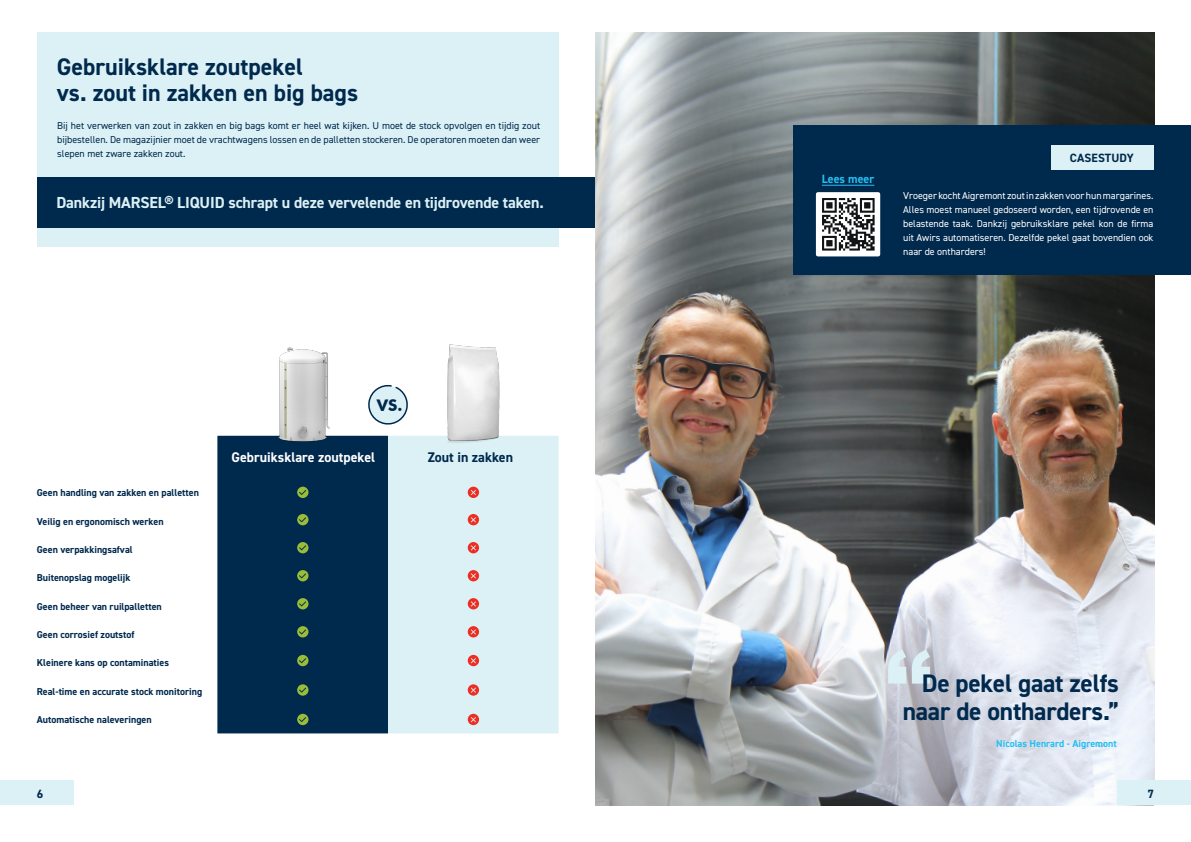
<style>
.page{position:relative;width:1191px;height:842px;background:#fff}
.page>*{position:absolute;margin:0;border:0;box-sizing:border-box;transform-origin:0 0}
.t1{font:900 85.2px "Arial";color:#dcf1f5}
.t2{font:700 25.4px/28.2px "DIN2014";letter-spacing:-.01em;color:#00294e;text-align:right}
.t3{font:700 24px "DIN2014";color:#00294e}
.t4{font:700 16px "DIN2014";letter-spacing:-.01em;color:#dcf1f5}
.t5{font:700 16px "Futura BT";color:#00294e}
.t6{font:700 14px "DIN2014";color:#fff}
.t7{font:700 14px "DIN2014";color:#00294e}
.t8{font:700 12px "DIN2014";letter-spacing:.01em;color:#00294e}
.t9{font:700 12px "DIN2014";color:#26bff0}
.t10{font:700 10px "DIN2014";color:#00294e}
.t11{font:10px/14px "DIN2014";color:#fff;text-align:justify}
.t12{font:10px/14px "DIN2014";color:#00294e;text-align:justify}
.t13{font:700 10px "DIN2014";color:#26bff0}
</style>
<div class="page">
<div style="left:37px;top:33px;width:521px;height:214px;background:#dcf1f5"></div>
<div style="left:217px;top:436px;width:171px;height:297px;background:#00294e"></div>
<div style="left:388px;top:436px;width:170px;height:297px;background:#dcf1f5"></div>
<svg style="left:368px;top:384px;width:40px;height:41px"></svg>
<img style="left:244px;top:347px;width:111px;height:104px">
<img style="left:427px;top:344px;width:90px;height:105px">
<svg style="left:468px;top:487px;width:11px;height:11px"></svg>
<svg style="left:468px;top:514px;width:11px;height:11px"></svg>
<svg style="left:468px;top:542px;width:11px;height:11px"></svg>
<svg style="left:468px;top:570px;width:11px;height:11px"></svg>
<svg style="left:468px;top:598px;width:11px;height:11px"></svg>
<svg style="left:468px;top:626px;width:11px;height:11px"></svg>
<svg style="left:468px;top:655px;width:11px;height:11px"></svg>
<svg style="left:468px;top:684px;width:11px;height:12px"></svg>
<svg style="left:468px;top:714px;width:11px;height:11px"></svg>
<svg style="left:297px;top:487px;width:11px;height:11px"></svg>
<svg style="left:297px;top:514px;width:11px;height:11px"></svg>
<svg style="left:297px;top:542px;width:11px;height:11px"></svg>
<svg style="left:297px;top:570px;width:11px;height:11px"></svg>
<svg style="left:297px;top:598px;width:11px;height:11px"></svg>
<svg style="left:297px;top:626px;width:11px;height:11px"></svg>
<svg style="left:297px;top:655px;width:11px;height:11px"></svg>
<svg style="left:297px;top:684px;width:11px;height:12px"></svg>
<svg style="left:297px;top:714px;width:11px;height:11px"></svg>
<div style="left:37px;top:177px;width:558px;height:50px;background:#00294e"></div>
<div style="left:0;top:780px;width:73px;height:25px;background:#dcf1f5"></div>
<img style="left:595px;top:33px;width:559px;height:772px">
<div style="left:793px;top:125px;width:398px;height:150px;background:#00294e"></div>
<div style="left:1051px;top:145px;width:102px;height:25px;background:#dcf1f5"></div>
<svg style="left:815px;top:192px;width:66px;height:65px;background:#a3a5a7"></svg>
<hr style="left:822px;top:185px;width:52px;height:1px;background:#26bff0">
<div style="left:1117px;top:780px;width:74px;height:25px;background:#dcf1f5"></div>
<p class="t3" style="left:57px;top:51px;width:248px">Gebruiksklare zoutpekel</p>
<p class="t3" style="left:57px;top:77px;width:303px">vs. zout in zakken en big bags</p>
<p class="t12" style="left:57px;top:118px;width:484px">Bij het verwerken van zout in zakken en big bags komt er heel wat kijken. U moet de stock opvolgen en tijdig zout bijbestellen. De magazijnier moet de vrachtwagens lossen en de palletten stockeren. De operatoren moeten dan weer slepen met zware zakken zout.</p>
<p class="t4" style="left:56px;top:192px;width:489px">Dankzij MARSEL® LIQUID schrapt u deze vervelende en tijdrovende taken.</p>
<h3 class="t5" style="left:377px;top:396px;width:27px">VS.</h3>
<p class="t10" style="left:37px;top:486px;width:164px">Geen handling van zakken en palletten</p>
<p class="t10" style="left:37px;top:515px;width:128px">Veilig en ergonomisch werken</p>
<p class="t10" style="left:37px;top:543px;width:97px">Geen verpakkingsafval</p>
<p class="t10" style="left:37px;top:571px;width:95px">Buitenopslag mogelijk</p>
<p class="t10" style="left:37px;top:600px;width:126px">Geen beheer van ruilpalletten</p>
<p class="t10" style="left:37px;top:628px;width:99px">Geen corrosief zoutstof</p>
<p class="t10" style="left:37px;top:656px;width:134px">Kleinere kans op contaminaties</p>
<p class="t10" style="left:37px;top:685px;width:167px">Real-time en accurate stock monitoring</p>
<p class="t10" style="left:37px;top:713px;width:116px">Automatische naleveringen</p>
<p class="t8" style="left:37px;top:785px;width:8px">6</p>
<p class="t6" style="left:231px;top:448px;width:145px">Gebruiksklare zoutpekel</p>
<p class="t7" style="left:428px;top:448px;width:87px">Zout in zakken</p>
<p class="t9" style="left:822px;top:170px;width:54px">Lees meer</p>
<p class="t8" style="left:1070px;top:150px;width:65px">CASESTUDY</p>
<p class="t11" style="left:903px;top:189px;width:252px">Vroeger kocht Aigremont zout in zakken voor hun margarines.<br>Alles moest manueel gedoseerd worden, een tijdrovende en belastende taak. Dankzij gebruiksklare pekel kon de firma uit Awirs automatiseren. Dezelfde pekel gaat bovendien ook naar de ontharders!</p>
<p class="t1" style="left:885px;top:619px;width:49px">‘‘</p>
<p class="t2" style="left:902px;top:668px;width:218px">De pekel gaat zelfs naar de ontharders.”</p>
<p class="t13" style="left:996px;top:737px;width:122px">Nicolas Henrard - Aigremont</p>
<p class="t8" style="left:1147px;top:785px;width:8px">7</p>
</div>
